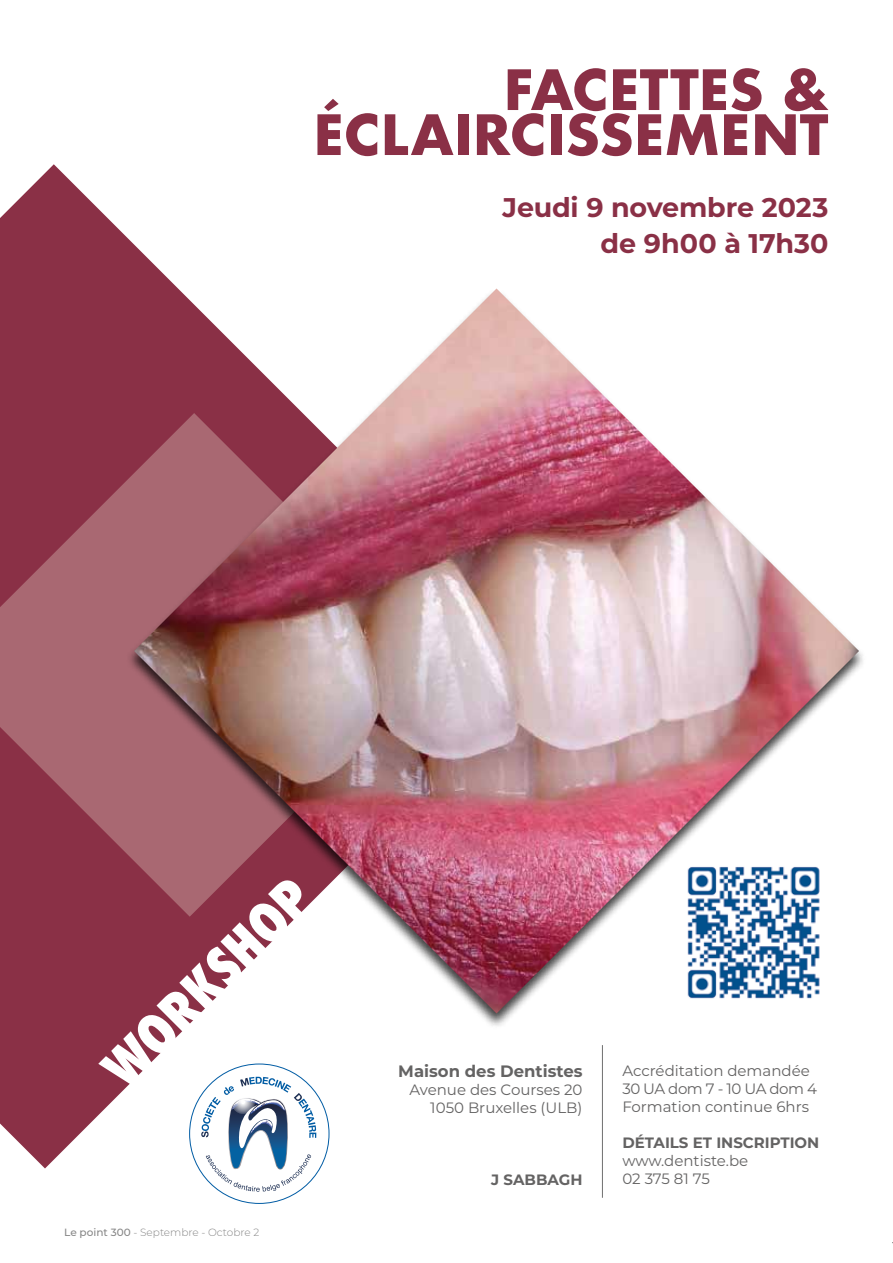
<style>
.page{position:relative;width:893px;height:1263px;background:#fff}
.page>*{position:absolute;margin:0;border:0;box-sizing:border-box;transform-origin:0 0}
.t1{font:700 54px/45px "Futura";letter-spacing:-.005em;color:#8a3046;text-align:right}
.t2{font:800 condensed 54px "Futura";color:#fff}
.t3{font:700 27px/36px "Montserrat";letter-spacing:-.005em;color:#8a3046;text-align:right}
.t4{font:700 16.5px "Montserrat";color:#646363}
.t5{font:15px/18px "Montserrat";color:#646363}
.t6{font:700 15px "Montserrat";color:#646363}
.t7{font:300 10.5px "Montserrat";color:#878787}
.s1{font-weight:500}
</style>
<div class="page">
<hr style="left:816px;top:1242px;width:77px;height:1px;background:#878787">
<div style="left:259px;top:0;width:632px;height:1263px;background:#fff"></div>
<svg style="left:0;top:164px;width:327px;height:1004px;fill:#8a3046"></svg>
<svg style="left:0;top:413px;width:126px;height:504px;background:#994b5b"></svg>
<div style="left:126px;top:289px;width:741px;height:741px;background:#000;opacity:.75"></div>
<img style="left:134px;top:288px;width:725px;height:725px">
<hr style="left:602px;top:1045px;width:1px;height:153px;background:#706f6f">
<div style="left:190px;top:1064px;width:139px;height:139px;background:#fff;border-radius:50%"></div>
<svg style="left:201px;top:1077px;width:115px;height:115px"></svg>
<img style="left:678px;top:856px;width:156px;height:152px">
<h1 class="t1" style="left:313px;top:67px;width:517px">FACETTES &amp;<br>ÉCLAIRCISSEMENT</h1>
<h2 class="t3" style="left:502px;top:188px;width:327px">Jeudi 9 novembre 2023 de 9h00 à 17h30</h2>
<h1 class="t2" style="left:87px;top:1052px;width:270px;rotate:-45deg">WORKSHOP</h1>
<p class="t7" style="left:64px;top:1225px;width:215px"><span class="s1">Le point 300</span> - Septembre - Octobre 2023</p>
<p class="t4" style="left:398px;top:1059px;width:186px">Maison des Dentistes</p>
<p class="t5" style="left:409px;top:1080px;width:175px">Avenue des Courses 20</p>
<p class="t5" style="left:430px;top:1098px;width:154px">1050 Bruxelles (ULB)</p>
<p class="t6" style="left:491px;top:1168px;width:93px">J SABBAGH</p>
<p class="t5" style="left:622px;top:1061px;width:196px">Accréditation demandée<br>30 UA dom 7 - 10 UA dom 4<br>Formation continue 6hrs</p>
<p class="t6" style="left:622px;top:1132px;width:199px">DÉTAILS ET INSCRIPTION</p>
<p class="t5" style="left:622px;top:1151px;width:127px">www.dentiste.be<br>02 375 81 75</p>
</div>
